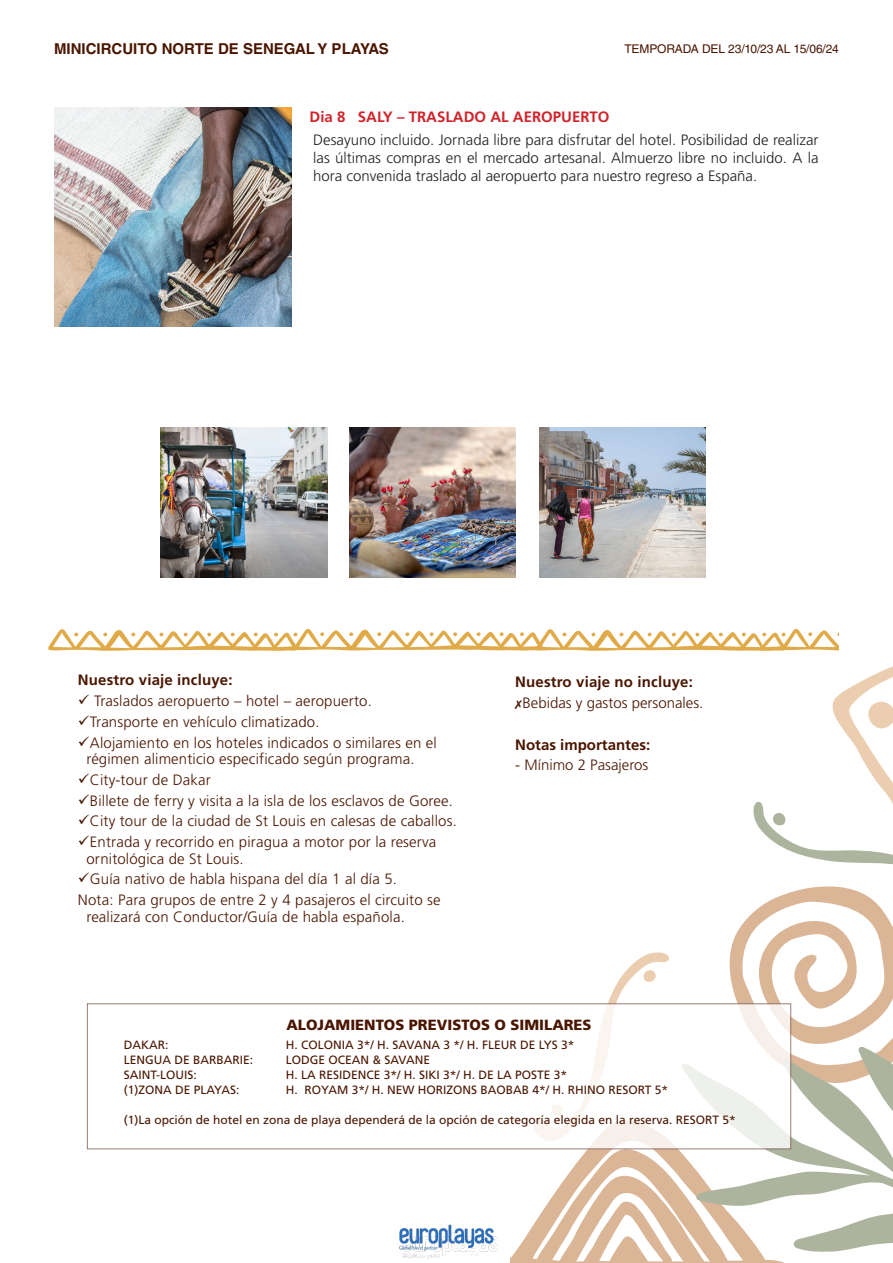
<style>
.page{position:relative;width:893px;height:1263px;background:#fff}
.page>*{position:absolute;margin:0;border:0;box-sizing:border-box;transform-origin:0 0}
.t1{font:300 15px/16.5px "Frutiger LT Std";letter-spacing:.01em;color:#4a1600}
.t2{font:300 15px/18px "Frutiger LT Std";color:#231f20;text-align:justify}
.t3{font:700 15px "Frutiger LT Std";letter-spacing:.01em;color:#4a1600}
.t4{font:700 15px "Helvetica LT Std";color:#4a1600}
.t5{font:700 15px "Frutiger LT Std";color:#d1232a}
.t6{font:900 14.7px "Frutiger LT Std";color:#4a1600}
.t7{font:12px "Frutiger LT Std";color:#4a1600}
.t8{font:12px "Helvetica LT Std";letter-spacing:-.01em;color:#4a1600}
</style>
<div class="page">
<img style="left:54px;top:108px;width:238px;height:219px">
<img style="left:160px;top:427px;width:167px;height:150px">
<img style="left:349px;top:427px;width:167px;height:150px">
<img style="left:539px;top:427px;width:167px;height:150px">
<svg style="left:48px;top:629px;width:845px;height:634px"></svg>
<div style="left:87px;top:1003px;width:704px;height:146px;background:#fff"></div>
<img style="left:399px;top:1225px;width:95px;height:25px">
<p class="t4" style="left:54px;top:40px;width:336px">MINICIRCUITO NORTE DE SENEGAL Y PLAYAS</p>
<p class="t8" style="left:624px;top:42px;width:216px">TEMPORADA DEL 23/10/23 AL 15/06/24</p>
<p class="t5" style="left:310px;top:107px;width:301px">Dia 8 SALY – TRASLADO AL AEROPUERTO</p>
<p class="t2" style="left:313px;top:131px;width:507px">Desayuno incluido. Jornada libre para disfrutar del hotel. Posibilidad de realizar las últimas compras en el mercado artesanal. Almuerzo libre no incluido. A la hora convenida traslado al aeropuerto para nuestro regreso a España.</p>
<p class="t3" style="left:78px;top:671px;width:156px">Nuestro viaje incluye:</p>
<p class="t1" style="left:78px;top:693px;width:295px">✓ Traslados aeropuerto – hotel – aeropuerto.</p>
<p class="t1" style="left:78px;top:714px;width:243px">✓Transporte en vehículo climatizado.</p>
<p class="t1" style="left:86px;top:734px;width:352px;text-indent:-9px">✓Alojamiento en los hoteles indicados o similares en el régimen alimenticio especificado según programa.</p>
<p class="t1" style="left:78px;top:772px;width:134px">✓City-tour de Dakar</p>
<p class="t1" style="left:78px;top:792px;width:376px">✓Billete de ferry y visita a la isla de los esclavos de Goree.</p>
<p class="t1" style="left:78px;top:813px;width:380px">✓City tour de la ciudad de St Louis en calesas de caballos.</p>
<p class="t1" style="left:86px;top:834px;width:351px;text-indent:-9px">✓Entrada y recorrido en piragua a motor por la reserva ornitológica de St Louis.</p>
<p class="t1" style="left:78px;top:871px;width:321px">✓Guía nativo de habla hispana del día 1 al día 5.</p>
<p class="t1" style="left:86px;top:892px;width:356px;text-indent:-9px">Nota: Para grupos de entre 2 y 4 pasajeros el circuito se realizará con Conductor/Guía de habla española.</p>
<p class="t3" style="left:515px;top:673px;width:179px">Nuestro viaje no incluye:</p>
<p class="t1" style="left:515px;top:695px;width:190px">✗Bebidas y gastos personales.</p>
<p class="t3" style="left:515px;top:736px;width:137px">Notas importantes:</p>
<p class="t1" style="left:515px;top:757px;width:135px">- Mínimo 2 Pasajeros</p>
<p class="t6" style="left:286px;top:1015px;width:307px">ALOJAMIENTOS PREVISTOS O SIMILARES</p>
<p class="t7" style="left:124px;top:1038px;width:46px">DAKAR:</p>
<p class="t7" style="left:286px;top:1038px;width:290px">H. COLONIA 3*/ H. SAVANA 3 */ H. FLEUR DE LYS 3*</p>
<p class="t7" style="left:124px;top:1053px;width:131px">LENGUA DE BARBARIE:</p>
<p class="t7" style="left:286px;top:1053px;width:146px">LODGE OCEAN &amp; SAVANE</p>
<p class="t7" style="left:124px;top:1068px;width:75px">SAINT-LOUIS:</p>
<p class="t7" style="left:286px;top:1068px;width:283px">H. LA RESIDENCE 3*/ H. SIKI 3*/ H. DE LA POSTE 3*</p>
<p class="t7" style="left:124px;top:1083px;width:117px">(1)ZONA DE PLAYAS:</p>
<p class="t7" style="left:286px;top:1083px;width:384px">H. ROYAM 3*/ H. NEW HORIZONS BAOBAB 4*/ H. RHINO RESORT 5*</p>
<p class="t7" style="left:124px;top:1113px;width:613px">(1)La opción de hotel en zona de playa dependerá de la opción de categoría elegida en la reserva. RESORT 5*</p>
</div>
